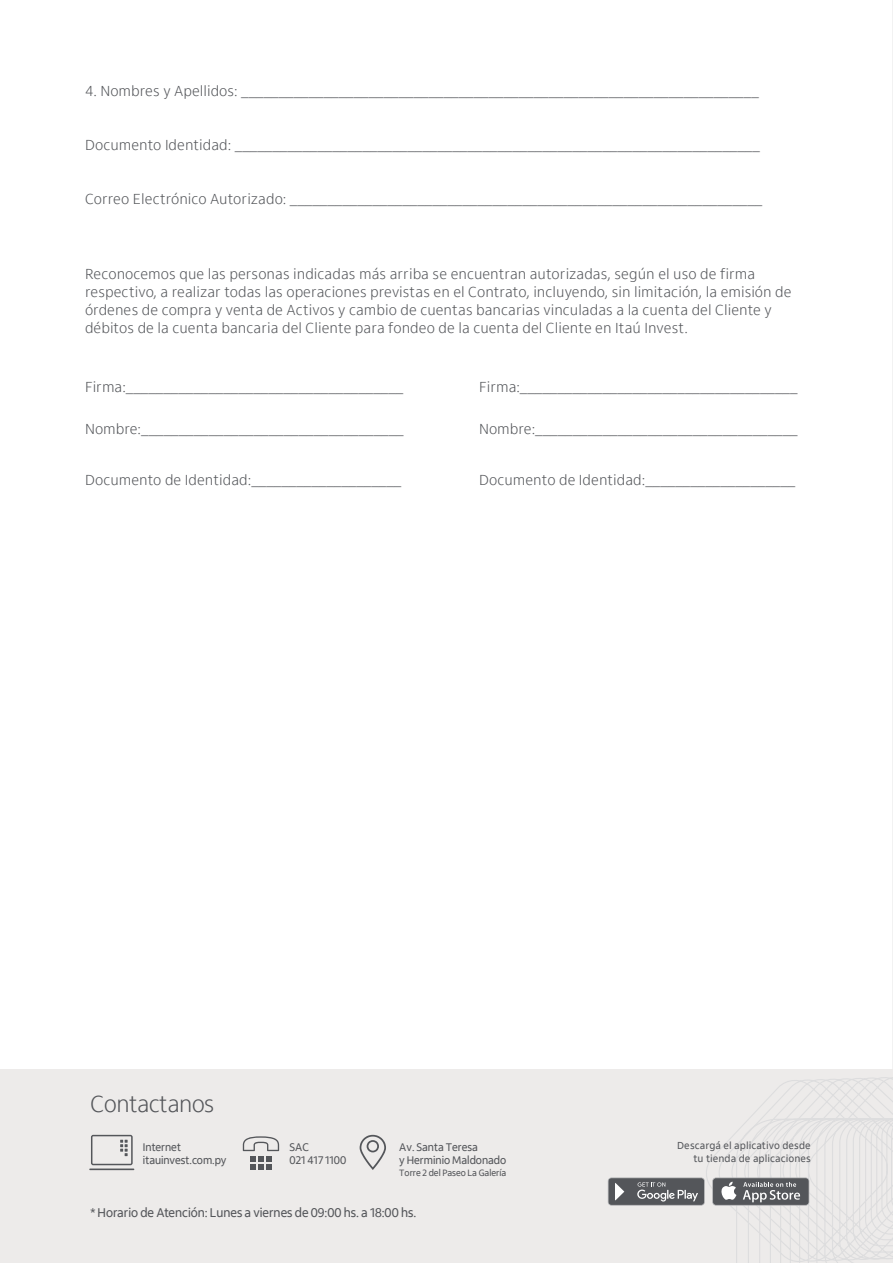
<style>
.page{position:relative;width:893px;height:1263px;background:#fff}
.page>*{position:absolute;margin:0;border:0;box-sizing:border-box;transform-origin:0 0}
.t1{font:300 24px "Itau Display";color:#54565a}
.t2{font:300 15px/18px "Itau Text Pro";color:#54565a}
.t3{font:13.05px "Itau Display";color:#54565a}
.t4{font:11.4px/13px "Itau Display";color:#54565a}
.t5{font:10.5px/12.6px "Itau Text Pro";color:#54565a;text-align:right}
.t6{font:9.45px "Itau Display";color:#54565a}
</style>
<div class="page">
<hr style="left:892px;top:0;width:1px;height:1263px;background:#eeeeef">
<div style="left:0;top:1069px;width:893px;height:194px;background:#edebea"></div>
<svg style="left:91px;top:1135px;width:42px;height:30px"></svg>
<hr style="left:89px;top:1168px;width:45px;height:2px;background:#54565a">
<svg style="left:243px;top:1136px;width:36px;height:33px"></svg>
<svg style="left:360px;top:1135px;width:26px;height:35px"></svg>
<svg style="left:608px;top:1077px;width:285px;height:186px"></svg>
<p class="t2" style="left:85px;top:82px;width:675px">4. Nombres y Apellidos: _____________________________________________________________________</p>
<p class="t2" style="left:85px;top:136px;width:676px">Documento Identidad: ______________________________________________________________________</p>
<p class="t2" style="left:85px;top:190px;width:679px">Correo Electrónico Autorizado: _______________________________________________________________</p>
<p class="t2" style="left:85px;top:265px;width:708px">Reconocemos que las personas indicadas más arriba se encuentran autorizadas, según el uso de firma respectivo, a realizar todas las operaciones previstas en el Contrato, incluyendo, sin limitación, la emisión de órdenes de compra y venta de Activos y cambio de cuentas bancarias vinculadas a la cuenta del Cliente y débitos de la cuenta bancaria del Cliente para fondeo de la cuenta del Cliente en Itaú Invest.</p>
<p class="t2" style="left:85px;top:378px;width:320px">Firma:_____________________________________</p>
<p class="t2" style="left:479px;top:378px;width:320px">Firma:_____________________________________</p>
<p class="t2" style="left:85px;top:420px;width:320px">Nombre:___________________________________</p>
<p class="t2" style="left:479px;top:420px;width:320px">Nombre:___________________________________</p>
<p class="t2" style="left:85px;top:471px;width:318px">Documento de Identidad:____________________</p>
<p class="t2" style="left:479px;top:471px;width:318px">Documento de Identidad:____________________</p>
<h1 class="t1" style="left:90px;top:1090px;width:125px">Contactanos</h1>
<p class="t4" style="left:143px;top:1140px;width:85px">Internet itauinvest.com.py</p>
<p class="t4" style="left:290px;top:1140px;width:21px">SAC</p>
<p class="t4" style="left:399px;top:1140px;width:80px">Av. Santa Teresa</p>
<p class="t4" style="left:290px;top:1153px;width:58px">021 417 1100</p>
<p class="t4" style="left:399px;top:1153px;width:109px">y Herminio Maldonado</p>
<p class="t6" style="left:399px;top:1167px;width:108px">Torre 2 del Paseo La Galería</p>
<p class="t3" style="left:90px;top:1205px;width:327px">* Horario de Atención: Lunes a viernes de 09:00 hs. a 18:00 hs.</p>
<p class="t5" style="left:677px;top:1139px;width:135px">Descargá el aplicativo desde tu tienda de aplicaciones</p>
</div>
